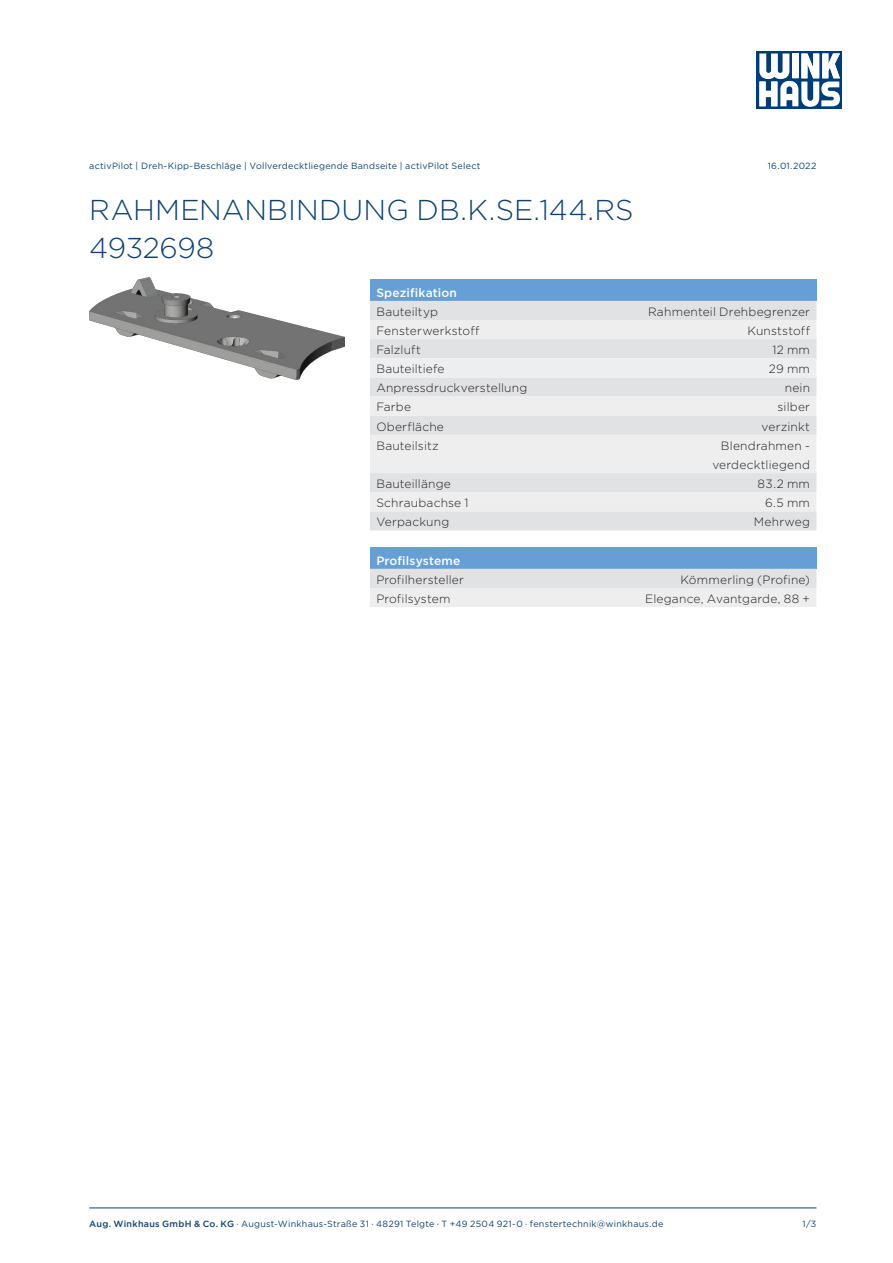
<style>
.page{position:relative;width:893px;height:1263px;background:#fff}
.page>*{position:absolute;margin:0;border:0;box-sizing:border-box;transform-origin:0 0}
.Headline{font:300 28.65px/38.2px "Gotham";color:#0f4272}
.Datenzelle_links{font:300 12px "Gotham";letter-spacing:.015em;color:#231f20}
.Datenzelle_rechts{font:300 12px/19.2px "Gotham";letter-spacing:.02em;color:#231f20;text-align:right}
.Headerzelle{font:500 12px "Gotham";letter-spacing:.015em;color:#fff}
.Fußzeile{font:9px "Gotham";letter-spacing:.025em;color:#0f4272}
.Kopfzeile{font:9px "Gotham";letter-spacing:.025em;color:#0f4272}
.s1{font-weight:500}
</style>
<div class="page">
<div style="left:757px;top:51px;width:85px;height:58px;background:#013c77"></div>
<svg style="left:759px;top:53px;width:81px;height:54px"></svg>
<hr style="left:89px;top:1208px;width:727px;height:1px;background:#0f4272">
<img style="left:89px;top:277px;width:255px;height:103px">
<div style="left:370px;top:280px;width:446px;height:21px;background:#669fd5"></div>
<div style="left:370px;top:301px;width:446px;height:229px;background:#e1e2e4"></div>
<svg style="left:370px;top:320px;width:446px;height:191px;background:#e8e9ea"></svg>
<div style="left:370px;top:547px;width:446px;height:22px;background:#669fd5"></div>
<svg style="left:370px;top:569px;width:446px;height:38px;background:#e7e8e9"></svg>
<p class="Kopfzeile" style="left:89px;top:160px;width:393px">activPilot | Dreh-Kipp-Beschläge | Vollverdecktliegende Bandseite | activPilot Select</p>
<p class="Kopfzeile" style="left:768px;top:160px;width:50px">16.01.2022</p>
<p class="Headline" style="left:89px;top:190px;width:546px">RAHMENANBINDUNG DB.K.SE.144.RS<br>4932698</p>
<p class="Headerzelle" style="left:376px;top:284px;width:82px">Spezifikation</p>
<p class="Datenzelle_links" style="left:376px;top:304px;width:63px">Bauteiltyp</p>
<p class="Datenzelle_rechts" style="left:648px;top:302px;width:163px">Rahmenteil Drehbegrenzer</p>
<p class="Datenzelle_links" style="left:376px;top:323px;width:105px">Fensterwerkstoff</p>
<p class="Datenzelle_rechts" style="left:747px;top:321px;width:64px">Kunststoff</p>
<p class="Datenzelle_links" style="left:376px;top:342px;width:46px">Falzluft</p>
<p class="Datenzelle_rechts" style="left:772px;top:340px;width:39px">12 mm</p>
<p class="Datenzelle_links" style="left:376px;top:361px;width:70px">Bauteiltiefe</p>
<p class="Datenzelle_rechts" style="left:769px;top:359px;width:43px">29 mm</p>
<p class="Datenzelle_links" style="left:376px;top:380px;width:152px">Anpressdruckverstellung</p>
<p class="Datenzelle_rechts" style="left:785px;top:378px;width:27px">nein</p>
<p class="Datenzelle_links" style="left:376px;top:400px;width:36px">Farbe</p>
<p class="Datenzelle_rechts" style="left:778px;top:397px;width:34px">silber</p>
<p class="Datenzelle_links" style="left:376px;top:419px;width:69px">Oberfläche</p>
<p class="Datenzelle_rechts" style="left:761px;top:416px;width:50px">verzinkt</p>
<p class="Datenzelle_links" style="left:376px;top:438px;width:64px">Bauteilsitz</p>
<p class="Datenzelle_rechts" style="left:712px;top:435px;width:99px">Blendrahmen - verdecktliegend</p>
<p class="Datenzelle_links" style="left:376px;top:476px;width:76px">Bauteillänge</p>
<p class="Datenzelle_rechts" style="left:758px;top:474px;width:54px">83.2 mm</p>
<p class="Datenzelle_links" style="left:376px;top:495px;width:94px">Schraubachse 1</p>
<p class="Datenzelle_rechts" style="left:765px;top:493px;width:46px">6.5 mm</p>
<p class="Datenzelle_links" style="left:376px;top:514px;width:74px">Verpackung</p>
<p class="Datenzelle_rechts" style="left:754px;top:512px;width:58px">Mehrweg</p>
<p class="Headerzelle" style="left:376px;top:552px;width:86px">Profilsysteme</p>
<p class="Datenzelle_links" style="left:376px;top:572px;width:89px">Profilhersteller</p>
<p class="Datenzelle_rechts" style="left:680px;top:569px;width:131px">Kömmerling (Profine)</p>
<p class="Datenzelle_links" style="left:376px;top:591px;width:76px">Profilsystem</p>
<p class="Datenzelle_rechts" style="left:645px;top:589px;width:166px">Elegance, Avantgarde, 88 +</p>
<p class="Fußzeile" style="left:89px;top:1218px;width:576px"><span class="s1">Aug. Winkhaus GmbH &amp; Co. KG</span> ∙ August-Winkhaus-Straße 31 ∙ 48291 Telgte ∙ T +49 2504 921-0 ∙ fenstertechnik@winkhaus.de</p>
<p class="Fußzeile" style="left:803px;top:1218px;width:15px">1/3</p>
</div>
